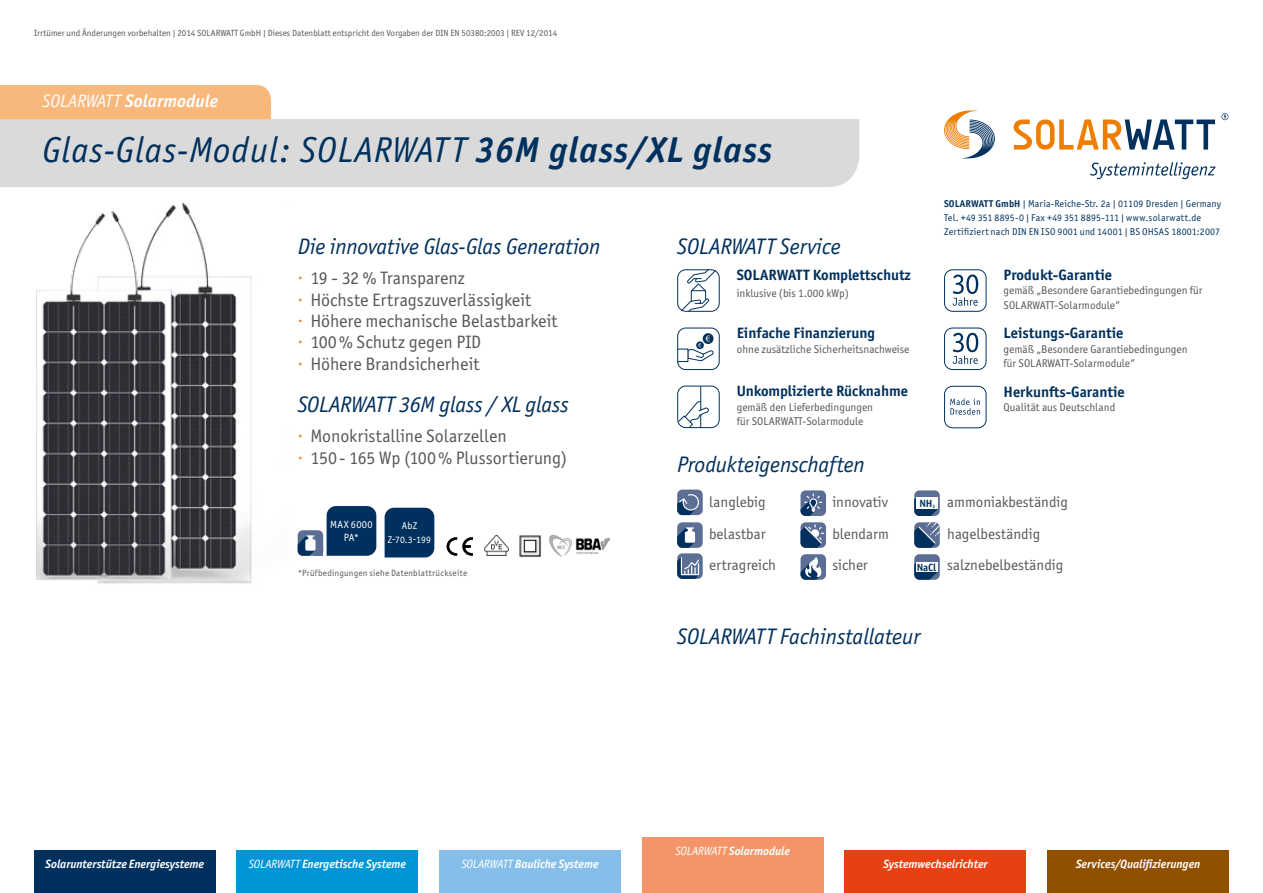
<style>
.page{position:relative;width:1263px;height:893px;background:#fff}
.page>*{position:absolute;margin:0;border:0;box-sizing:border-box;transform-origin:0 0}
.t1{font:italic 36px "Officina Sans ITC Pro";letter-spacing:.03em;color:#00305d}
.t2{font:italic 22.5px "Officina Sans ITC Pro";letter-spacing:-.005em;color:#00305d}
.t3{font:18px/21.3px "Officina Sans ITC Pro";color:#575756}
.t4{font:italic 700 18px "Officina Sans ITC Pro";color:#fff}
.t5{font:700 15px "Officina Sans ITC Pro";color:#00305d}
.t6{font:15px/31.5px "Officina Sans ITC Pro";color:#575756}
.t7{font:italic 700 12px "Officina Sans ITC Pro";letter-spacing:-.01em;color:#fff}
.t8{font:11.25px/14.2px "Officina Sans ITC Pro";color:#575756}
.t9{font:10.5px/13.5px "Officina Sans ITC Pro";letter-spacing:.03em;color:#fff;text-align:center}
.t10{font:700 10.5px "Officina Sans";letter-spacing:-.02em;color:#00305d}
.t11{font:10.05px "Officina Sans ITC Pro";color:#fff}
.t12{font:9.9px/13.8px "Officina Sans ITC Pro";letter-spacing:.015em;color:#00335f}
.t13{font:9.75px "Officina Sans ITC Pro";color:#fff}
.t14{font:9px "Officina Sans ITC Pro";color:#575756}
.t15{font:9px "Officina Sans ITC Pro";letter-spacing:.03em;color:#575756}
.s1{font-weight:400}
.s2{font-weight:700}
.s3{font-weight:700;color:#f08220}
</style>
<div class="page">
<div style="left:0;top:119px;width:859px;height:68px;background:#dadada"></div>
<svg style="left:944px;top:110px;width:51px;height:49px"></svg>
<svg style="left:1221px;top:113px;width:7px;height:7px"></svg>
<svg style="left:1013px;top:119px;width:202px;height:31px"></svg>
<svg style="left:1090px;top:162px;width:125px;height:17px"></svg>
<img style="left:484px;top:536px;width:25px;height:20px">
<img style="left:519px;top:535px;width:23px;height:23px">
<svg style="left:298px;top:506px;width:78px;height:50px"></svg>
<svg style="left:446px;top:537px;width:27px;height:19px"></svg>
<div style="left:385px;top:508px;width:49px;height:49px;background:#00305d"></div>
<img style="left:97px;top:202px;width:155px;height:382px">
<img style="left:36px;top:208px;width:138px;height:372px">
<div style="left:0;top:85px;width:271px;height:34px;background:#f8b77b"></div>
<img style="left:549px;top:535px;width:61px;height:22px">
<svg style="left:677px;top:269px;width:43px;height:43px"></svg>
<svg style="left:677px;top:328px;width:43px;height:42px"></svg>
<div style="left:678px;top:349px;width:10px;height:13px;background:#fff"></div>
<div style="left:677px;top:349px;width:11px;height:13px;border:1px solid #00305d"></div>
<svg style="left:677px;top:386px;width:43px;height:42px"></svg>
<svg style="left:944px;top:269px;width:42px;height:43px"></svg>
<svg style="left:944px;top:328px;width:42px;height:42px"></svg>
<svg style="left:944px;top:386px;width:42px;height:42px"></svg>
<div style="left:34px;top:850px;width:181px;height:43px;background:#00305d"></div>
<div style="left:237px;top:850px;width:181px;height:43px;background:#0095d6"></div>
<div style="left:439px;top:850px;width:182px;height:43px;background:#84bee9"></div>
<div style="left:642px;top:838px;width:181px;height:55px;background:#f39568"></div>
<div style="left:845px;top:850px;width:181px;height:43px;background:#e74011"></div>
<div style="left:1047px;top:850px;width:182px;height:43px;background:#914f00"></div>
<div style="left:677px;top:490px;width:26px;height:25px;background:#5d6e95;border-radius:5px"></div>
<svg style="left:677px;top:494px;width:24px;height:21px"></svg>
<div style="left:677px;top:522px;width:26px;height:26px;background:#5d6e95;border-radius:5px"></div>
<svg style="left:677px;top:527px;width:18px;height:21px"></svg>
<div style="left:677px;top:553px;width:26px;height:26px;background:#5d6e95;border-radius:5px"></div>
<svg style="left:677px;top:556px;width:23px;height:23px"></svg>
<div style="left:800px;top:490px;width:26px;height:26px;background:#5d6e95;border-radius:5px"></div>
<svg style="left:800px;top:494px;width:22px;height:22px"></svg>
<div style="left:800px;top:522px;width:26px;height:26px;background:#5d6e95;border-radius:5px"></div>
<svg style="left:800px;top:525px;width:23px;height:23px"></svg>
<div style="left:800px;top:554px;width:26px;height:26px;background:#5d6e95;border-radius:5px"></div>
<svg style="left:800px;top:557px;width:21px;height:23px"></svg>
<div style="left:914px;top:490px;width:26px;height:26px;background:#5d6e95;border-radius:5px"></div>
<svg style="left:914px;top:497px;width:24px;height:19px"></svg>
<div style="left:916px;top:497px;width:22px;height:12px;background:#fff"></div>
<svg style="left:914px;top:522px;width:26px;height:26px"></svg>
<div style="left:914px;top:554px;width:26px;height:26px;background:#5d6e95;border-radius:5px"></div>
<svg style="left:914px;top:562px;width:24px;height:18px"></svg>
<div style="left:916px;top:562px;width:22px;height:10px;background:#fff"></div>
<p class="t14" style="left:34px;top:28px;width:525px">Irrtümer und Änderungen vorbehalten | 2014 SOLARWATT GmbH | Dieses Datenblatt entspricht den Vorgaben der DIN EN 50380:2003 | REV 12/2014</p>
<h3 class="t4" style="left:43px;top:90px;width:177px"><span class="s1">SOLARWATT</span> Solarmodule</h3>
<h1 class="t1" style="left:43px;top:129px;width:731px">Glas-Glas-Modul: SOLARWATT <span class="s2">36M glass/XL glass</span></h1>
<h2 class="t2" style="left:298px;top:234px;width:304px">Die innovative Glas-Glas Generation</h2>
<h3 class="t3" style="left:298px;top:267px;width:261px"><span class="s3">·</span> 19 - 32 % Transparenz<br><span class="s3">·</span> Höchste Ertragszuverlässigkeit<br><span class="s3">·</span> Höhere mechanische Belastbarkeit <span class="s3">·</span> 100% Schutz gegen PID<br><span class="s3">·</span> Höhere Brandsicherheit</h3>
<h2 class="t2" style="left:298px;top:392px;width:273px">SOLARWATT 36M glass / XL glass</h2>
<h3 class="t3" style="left:298px;top:425px;width:271px"><span class="s3">·</span> Monokristalline Solarzellen<br><span class="s3">·</span> 150- 165 Wp (100% Plussortierung)</h3>
<h2 class="t2" style="left:677px;top:234px;width:165px">SOLARWATT Service</h2>
<h3 class="t5" style="left:737px;top:266px;width:176px">SOLARWATT Komplettschutz</h3>
<p class="t8" style="left:737px;top:286px;width:114px">inklusive (bis 1.000 kWp)</p>
<h3 class="t5" style="left:737px;top:324px;width:140px">Einfache Finanzierung</h3>
<p class="t8" style="left:737px;top:342px;width:174px">ohne zusätzliche Sicherheitsnachweise</p>
<h3 class="t5" style="left:737px;top:382px;width:173px">Unkomplizierte Rücknahme</h3>
<p class="t8" style="left:737px;top:400px;width:138px">gemäß den Lieferbedingungen für SOLARWATT-Solarmodule</p>
<h2 class="t2" style="left:677px;top:452px;width:189px">Produkteigenschaften</h2>
<p class="t12" style="left:944px;top:197px;width:279px"><span class="s2">SOLARWATT GmbH</span> | Maria-Reiche-Str. 2a | 01109 Dresden | Germany<br>Tel. +49 351 8895-0 | Fax +49 351 8895-111 | www.solarwatt.de<br>Zertifiziert nach DIN EN ISO 9001 und 14001 | BS OHSAS 18001:2007</p>
<h3 class="t5" style="left:1003px;top:266px;width:110px">Produkt-Garantie</h3>
<p class="t8" style="left:1003px;top:283px;width:200px">gemäß „Besondere Garantiebedingungen für<br>SOLARWATT-Solarmodule“</p>
<h3 class="t5" style="left:1003px;top:324px;width:121px">Leistungs-Garantie</h3>
<p class="t8" style="left:1003px;top:342px;width:185px">gemäß „Besondere Garantiebedingungen für SOLARWATT-Solarmodule“</p>
<h3 class="t5" style="left:1003px;top:382px;width:123px">Herkunfts-Garantie</h3>
<p class="t8" style="left:1003px;top:400px;width:113px">Qualität aus Deutschland</p>
<p class="t9" style="left:330px;top:518px;width:44px">Max 6000<br>Pa*</p>
<p class="t11" style="left:402px;top:520px;width:17px">AbZ</p>
<p class="t13" style="left:388px;top:534px;width:45px">Z-70.3-199</p>
<p class="t15" style="left:298px;top:568px;width:171px">*Prüfbedingungen siehe Datenblattrückseite</p>
<h3 class="t6" style="left:709px;top:486px;width:68px">langlebig belastbar ertragreich</h3>
<h3 class="t6" style="left:832px;top:486px;width:58px;text-align:justify">innovativ blendarm sicher</h3>
<h3 class="t6" style="left:947px;top:486px;width:122px">ammoniakbeständig hagelbeständig salznebelbeständig</h3>
<p class="t10" style="left:920px;top:496px;width:17px">NH<sub>3</sub></p>
<p class="t10" style="left:917px;top:560px;width:21px">NaCl</p>
<h2 class="t2" style="left:677px;top:623px;width:244px">SOLARWATT Fachinstallateur</h2>
<p class="t7" style="left:675px;top:844px;width:116px"><span class="s1">SOLARWATT</span> Solarmodule</p>
<p class="t7" style="left:45px;top:856px;width:160px">Solarunterstütze Energiesysteme</p>
<p class="t7" style="left:249px;top:856px;width:159px"><span class="s1">SOLARWATT</span> Energetische Systeme</p>
<p class="t7" style="left:259px;top:856px;width:139px"><span class="s1">SOLARWATT</span> Bauliche Systeme</p>
<p class="t7" style="left:461px;top:856px;width:139px"><span class="s1">SOLARWATT</span> Bauliche Systeme</p>
<p class="t7" style="left:883px;top:856px;width:106px">Systemwechselrichter</p>
<p class="t7" style="left:1076px;top:856px;width:126px">Services/Qualifizierungen</p>
</div>
